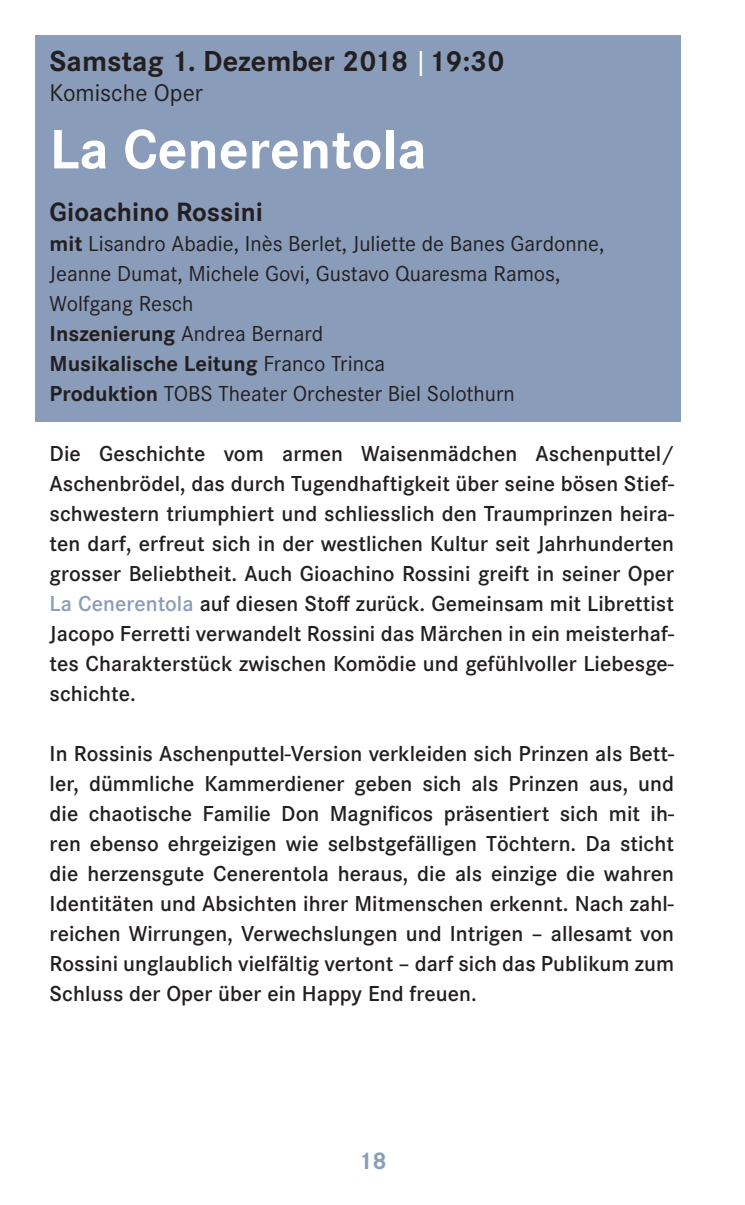
<style>
.page{position:relative;width:745px;height:1205px;background:#fff}
.page>*{position:absolute;margin:0;border:0;box-sizing:border-box;transform-origin:0 0}
.t1{font:700 57.5px "Corporate S";color:#fff}
.t2{font:700 30px "Corporate S";color:#231f20}
.t3{font:700 27.5px "Corporate S";color:#231f20}
.t4{font:25px "Corporate S";color:#231f20}
.t5{font:700 25px "Corporate S";color:#899cb9}
.t6{font:600 22.5px/30px "Corporate S";letter-spacing:.005em;color:#231f20;text-align:justify}
.t7{font:22.5px/30px "Corporate S";color:#231f20}
.s1{font-weight:400;color:#fff}
.s2{font-weight:700}
.s3{color:#899cb9}
</style>
<div class="page">
<div style="left:35px;top:35px;width:645px;height:387px;background:#899cb9"></div>
<h2 class="t2" style="left:50px;top:40px;width:456px">Samstag 1. Dezember 2018 <span class="s1">|</span>19:30</h2>
<p class="t4" style="left:50px;top:76px;width:155px">Komische Oper</p>
<h1 class="t1" style="left:50px;top:109px;width:378px">La Cenerentola</h1>
<p class="t3" style="left:50px;top:193px;width:215px">Gioachino Rossini</p>
<p class="t7" style="left:50px;top:228px;width:556px"><span class="s2">mit</span> Lisandro Abadie, Inès Berlet, Juliette de Banes Gardonne, Jeanne Dumat, Michele Govi, Gustavo Quaresma Ramos, Wolfgang Resch<br><span class="s2">Inszenierung</span> Andrea Bernard<br><span class="s2">Musikalische Leitung</span> Franco Trinca<br><span class="s2">Produktion</span> TOBS Theater Orchester Biel Solothurn</p>
<p class="t6" style="left:50px;top:438px;width:625px">Die Geschichte vom armen Waisenmädchen Aschenputtel/ Aschenbrödel, das durch Tugendhaftigkeit über seine bösen Stief&shy;schwestern triumphiert und schliesslich den Traumprinzen heira&shy;ten darf, erfreut sich in der westlichen Kultur seit Jahrhunderten grosser Beliebtheit. Auch Gioachino Rossini greift in seiner Oper <span class="s3">La Cenerentola</span> auf diesen Stoff zurück. Gemeinsam mit Librettist Jacopo Ferretti verwandelt Rossini das Märchen in ein meisterhaf&shy;tes Charakterstück zwischen Komödie und gefühlvoller Liebesge&shy;schichte.</p>
<p class="t6" style="left:50px;top:738px;width:625px">In Rossinis Aschenputtel-Version verkleiden sich Prinzen als Bett&shy;ler, dümmliche Kammerdiener geben sich als Prinzen aus, und die chaotische Familie Don Magnificos präsentiert sich mit ih&shy;ren ebenso ehrgeizigen wie selbstgefälligen Töchtern. Da sticht die herzensgute Cenerentola heraus, die als einzige die wahren Identitäten und Absichten ihrer Mitmenschen erkennt. Nach zahl&shy;reichen Wirrungen, Verwechslungen und Intrigen – allesamt von Rossini unglaublich vielfältig vertont – darf sich das Publikum zum Schluss der Oper über ein Happy End freuen.</p>
<p class="t5" style="left:358px;top:1143px;width:30px">18</p>
</div>
